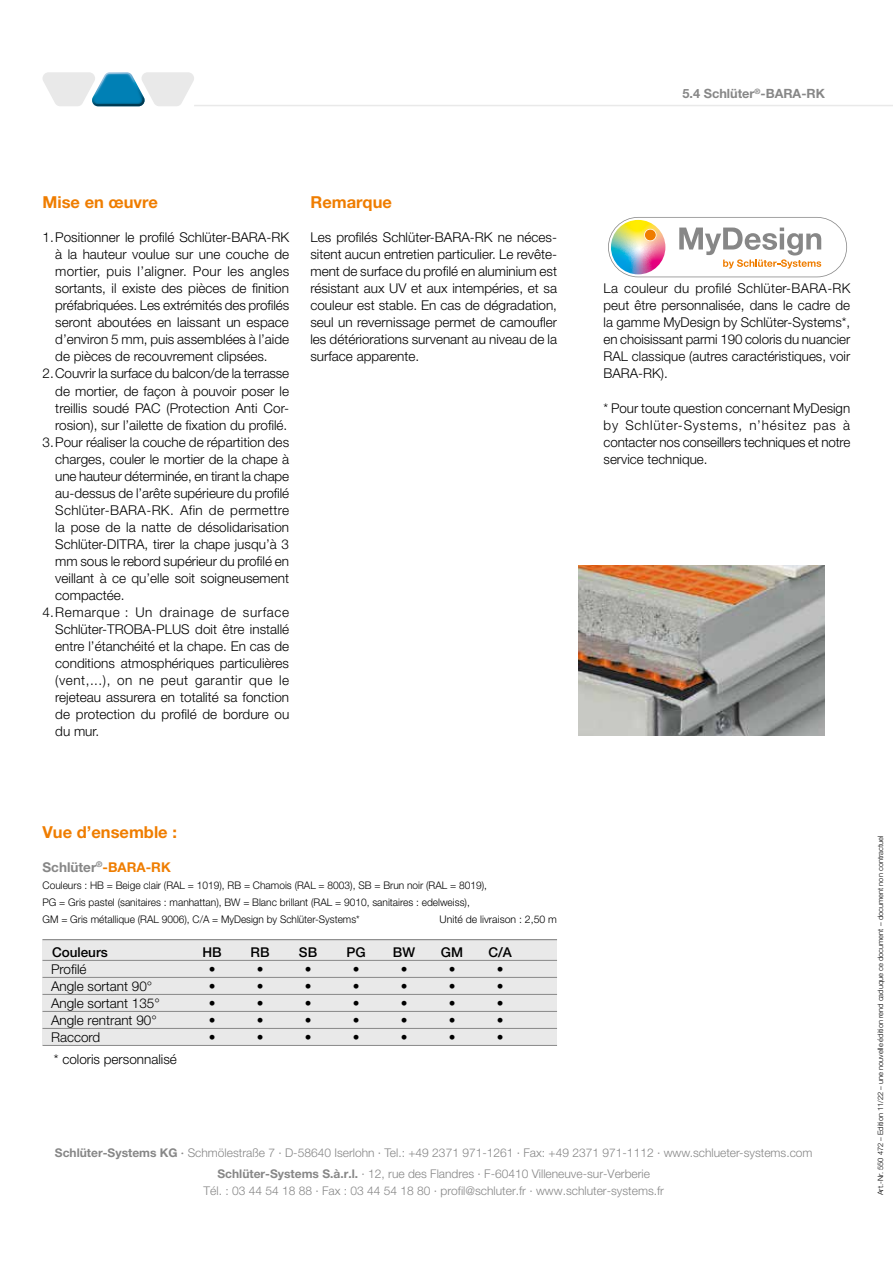
<style>
.page{position:relative;width:893px;height:1263px;background:#fff}
.page>*{position:absolute;margin:0;border:0;box-sizing:border-box;transform-origin:0 0}
.t1{font:700 16.5px "Helvetica Neue LT Pro";color:#ef7d00}
.t2{font:300 13.5px/17px "Helvetica Neue LT Pro";color:#000;text-align:justify}
.t3{font:300 13.5px "Helvetica Neue LT Pro";letter-spacing:.02em;color:#000}
.t4{font:300 13.5px "Helvetica Neue LT Pro";letter-spacing:.025em;color:#000}
.t5{font:300 13.5px "Helvetica Neue LT Pro";letter-spacing:.04em;color:#000}
.t6{font:300 13.5px "Helvetica Neue LT Pro";letter-spacing:.045em;color:#000}
.t7{font:500 13.5px "Helvetica Neue LT Pro";color:#000}
.t8{font:700 13.5px "Helvetica Neue LT Pro";color:#878787}
.t9{font:700 12.75px "Helvetica Neue LT Pro";color:#878787}
.t10{font:300 12px/21.3px "Helvetica Neue LT Pro";color:#878787;text-align:center}
.t11{font:300 10.5px/17px "Helvetica Neue LT Pro";color:#000}
.t12{font:300 7.5px "Helvetica Neue LT Pro";color:#000}
.s1{color:#ef7d00}
.s2{font-weight:700}
.s3{font-weight:500}
</style>
<div class="page">
<img style="left:578px;top:566px;width:247px;height:170px">
<div style="left:43px;top:940px;width:514px;height:105px;background:#e9e9e9"></div>
<hr style="left:43px;top:939px;width:514px;height:1px;background:#878787">
<hr style="left:43px;top:960px;width:514px;height:1px;background:#878787">
<hr style="left:43px;top:977px;width:514px;height:1px;background:#878787">
<hr style="left:43px;top:994px;width:514px;height:1px;background:#878787">
<hr style="left:43px;top:1011px;width:514px;height:1px;background:#878787">
<hr style="left:43px;top:1028px;width:514px;height:1px;background:#878787">
<hr style="left:43px;top:1045px;width:514px;height:1px;background:#878787">
<hr style="left:194px;top:105px;width:699px;height:1px;background:#e9e9e9">
<svg style="left:43px;top:72px;width:151px;height:34px"></svg>
<img style="left:608px;top:217px;width:239px;height:60px">
<p class="t9" style="left:682px;top:86px;width:144px">5.4 Schlüter<sup>®</sup>-BARA-RK</p>
<p class="t1" style="left:43px;top:192px;width:117px">Mise en œuvre</p>
<p class="t2" style="left:43px;top:229px;width:248px">1.Positionner le profilé Schlüter-BARA-RK</p>
<p class="t2" style="left:55px;top:246px;width:235px">à la hauteur voulue sur une couche de</p>
<p class="t3" style="left:55px;top:263px;width:235px">mortier, puis l’aligner. Pour les angles</p>
<p class="t2" style="left:55px;top:280px;width:235px">sortants, il existe des pièces de finition</p>
<p class="t2" style="left:55px;top:297px;width:236px">préfabriquées. Les extrémités des profilés</p>
<p class="t2" style="left:55px;top:314px;width:235px">seront aboutées en laissant un espace</p>
<p class="t2" style="left:55px;top:331px;width:235px">d’environ 5 mm, puis assemblées à l’aide</p>
<p class="t2" style="left:55px;top:348px;width:214px">de pièces de recouvrement clipsées.</p>
<p class="t2" style="left:43px;top:365px;width:248px">2.Couvrir la surface du balcon/de la terrasse</p>
<p class="t2" style="left:55px;top:382px;width:235px">de mortier, de façon à pouvoir poser le</p>
<p class="t2" style="left:55px;top:399px;width:235px">treillis soudé PAC (Protection Anti Cor-</p>
<p class="t2" style="left:55px;top:416px;width:234px">rosion), sur l’ailette de fixation du profilé.</p>
<p class="t2" style="left:43px;top:433px;width:248px">3.Pour réaliser la couche de répartition des</p>
<p class="t2" style="left:55px;top:450px;width:235px">charges, couler le mortier de la chape à</p>
<p class="t2" style="left:55px;top:467px;width:235px">une hauteur déterminée, en tirant la chape</p>
<p class="t2" style="left:55px;top:484px;width:235px">au-dessus de l’arête supérieure du profilé</p>
<p class="t4" style="left:55px;top:501px;width:235px">Schlüter-BARA-RK. Afin de permettre</p>
<p class="t2" style="left:55px;top:518px;width:235px">la pose de la natte de désolidarisation</p>
<p class="t2" style="left:55px;top:535px;width:235px">Schlüter-DITRA, tirer la chape jusqu’à 3</p>
<p class="t2" style="left:55px;top:552px;width:235px">mm sous le rebord supérieur du profilé en</p>
<p class="t2" style="left:55px;top:569px;width:235px">veillant à ce qu’elle soit soigneusement</p>
<p class="t2" style="left:55px;top:586px;width:71px">compactée.</p>
<p class="t6" style="left:43px;top:604px;width:248px">4.Remarque : Un drainage de surface</p>
<p class="t2" style="left:55px;top:620px;width:235px">Schlüter-TROBA-PLUS doit être installé</p>
<p class="t2" style="left:55px;top:637px;width:235px">entre l’étanchéité et la chape. En cas de</p>
<p class="t2" style="left:55px;top:654px;width:235px">conditions atmosphériques particulières</p>
<p class="t5" style="left:55px;top:672px;width:235px">(vent,...), on ne peut garantir que le</p>
<p class="t2" style="left:55px;top:688px;width:235px">rejeteau assurera en totalité sa fonction</p>
<p class="t2" style="left:55px;top:705px;width:236px">de protection du profilé de bordure ou</p>
<p class="t2" style="left:55px;top:722px;width:46px">du mur.</p>
<p class="t1" style="left:310px;top:192px;width:83px">Remarque</p>
<p class="t2" style="left:310px;top:229px;width:248px">Les profilés Schlüter-BARA-RK ne néces&shy;sitent aucun entretien particulier. Le revête&shy;ment de surface du profilé en aluminium est résistant aux UV et aux intempéries, et sa couleur est stable. En cas de dégradation, seul un revernissage permet de camoufler les détériorations survenant au niveau de la surface apparente.</p>
<p class="t2" style="left:604px;top:280px;width:248px">La couleur du profilé Schlüter-BARA-RK peut être personnalisée, dans le cadre de la gamme MyDesign by Schlüter-Systems*, en choisissant parmi 190 coloris du nuancier RAL classique (autres caractéristiques, voir BARA-RK).</p>
<p class="t2" style="left:604px;top:399px;width:248px">* Pour toute question concernant MyDesign by Schlüter-Systems, n’hésitez pas à contacter nos conseillers techniques et notre service technique.</p>
<p class="t1" style="left:43px;top:822px;width:136px">Vue d’ensemble :</p>
<p class="t8" style="left:43px;top:858px;width:130px">Schlüter<sup>®</sup><span class="s1">-BARA-RK</span></p>
<p class="t11" style="left:43px;top:876px;width:446px">Couleurs : HB = Beige clair (RAL = 1019), RB = Chamois (RAL = 8003), SB = Brun noir (RAL = 8019),<br>PG = Gris pastel (sanitaires : manhattan), BW = Blanc brillant (RAL = 9010, sanitaires : edelweiss),<br>GM = Gris métallique (RAL 9006), C/A = MyDesign by Schlüter-Systems*</p>
<p class="t11" style="left:440px;top:910px;width:119px">Unité de livraison : 2,50 m</p>
<p class="t7" style="left:52px;top:944px;width:57px">Couleurs</p>
<p class="t7" style="left:202px;top:944px;width:21px">HB</p>
<p class="t7" style="left:251px;top:944px;width:21px">RB</p>
<p class="t7" style="left:299px;top:944px;width:20px">SB</p>
<p class="t7" style="left:346px;top:944px;width:21px">PG</p>
<p class="t7" style="left:393px;top:944px;width:24px">BW</p>
<p class="t7" style="left:441px;top:944px;width:24px">GM</p>
<p class="t7" style="left:488px;top:944px;width:25px">C/A</p>
<p class="t2" style="left:51px;top:960px;width:37px">Profilé</p>
<p class="t2" style="left:209px;top:960px;width:8px">•</p>
<p class="t2" style="left:257px;top:960px;width:8px">•</p>
<p class="t2" style="left:305px;top:960px;width:8px">•</p>
<p class="t2" style="left:353px;top:960px;width:8px">•</p>
<p class="t2" style="left:401px;top:960px;width:8px">•</p>
<p class="t2" style="left:449px;top:960px;width:8px">•</p>
<p class="t2" style="left:497px;top:960px;width:8px">•</p>
<p class="t2" style="left:51px;top:977px;width:103px">Angle sortant 90°</p>
<p class="t2" style="left:209px;top:977px;width:8px">•</p>
<p class="t2" style="left:257px;top:977px;width:8px">•</p>
<p class="t2" style="left:305px;top:977px;width:8px">•</p>
<p class="t2" style="left:353px;top:977px;width:8px">•</p>
<p class="t2" style="left:401px;top:977px;width:8px">•</p>
<p class="t2" style="left:449px;top:977px;width:8px">•</p>
<p class="t2" style="left:497px;top:977px;width:8px">•</p>
<p class="t2" style="left:51px;top:994px;width:110px">Angle sortant 135°</p>
<p class="t2" style="left:209px;top:994px;width:8px">•</p>
<p class="t2" style="left:257px;top:994px;width:8px">•</p>
<p class="t2" style="left:305px;top:994px;width:8px">•</p>
<p class="t2" style="left:353px;top:994px;width:8px">•</p>
<p class="t2" style="left:401px;top:994px;width:8px">•</p>
<p class="t2" style="left:449px;top:994px;width:8px">•</p>
<p class="t2" style="left:497px;top:994px;width:8px">•</p>
<p class="t2" style="left:51px;top:1011px;width:107px">Angle rentrant 90°</p>
<p class="t2" style="left:209px;top:1011px;width:8px">•</p>
<p class="t2" style="left:257px;top:1011px;width:8px">•</p>
<p class="t2" style="left:305px;top:1011px;width:8px">•</p>
<p class="t2" style="left:353px;top:1011px;width:8px">•</p>
<p class="t2" style="left:401px;top:1011px;width:8px">•</p>
<p class="t2" style="left:449px;top:1011px;width:8px">•</p>
<p class="t2" style="left:497px;top:1011px;width:8px">•</p>
<p class="t2" style="left:51px;top:1028px;width:51px">Raccord</p>
<p class="t2" style="left:209px;top:1028px;width:8px">•</p>
<p class="t2" style="left:257px;top:1028px;width:8px">•</p>
<p class="t2" style="left:305px;top:1028px;width:8px">•</p>
<p class="t2" style="left:353px;top:1028px;width:8px">•</p>
<p class="t2" style="left:401px;top:1028px;width:8px">•</p>
<p class="t2" style="left:449px;top:1028px;width:8px">•</p>
<p class="t2" style="left:497px;top:1028px;width:8px">•</p>
<p class="t2" style="left:54px;top:1050px;width:125px">* coloris personnalisé</p>
<p class="t10" style="left:55px;top:1141px;width:759px"><span class="s2">Schlüter-Systems KG</span> <span class="s3">·</span> Schmölestraße 7 · D-58640 Iserlohn · Tel.: +49 2371 971-1261 · Fax: +49 2371 971-1112 · www.schlueter-systems.com<br><span class="s2">Schlüter-Systems S.à.r.l.</span> · 12, rue des Flandres · F-60410 Villeneuve-sur-Verberie</p>
<p class="t10" style="left:204px;top:1180px;width:462px">Tél. : 03 44 54 18 88 · Fax : 03 44 54 18 80 · profil@schluter.fr · www.schluter-systems.fr</p>
<p class="t12" style="left:876px;top:1195px;width:361px;rotate:-90deg">Art.-Nr. 550 472 – Edition 11/22 – une nouvelle édition rend caduque ce document – document non contractuel</p>
</div>
